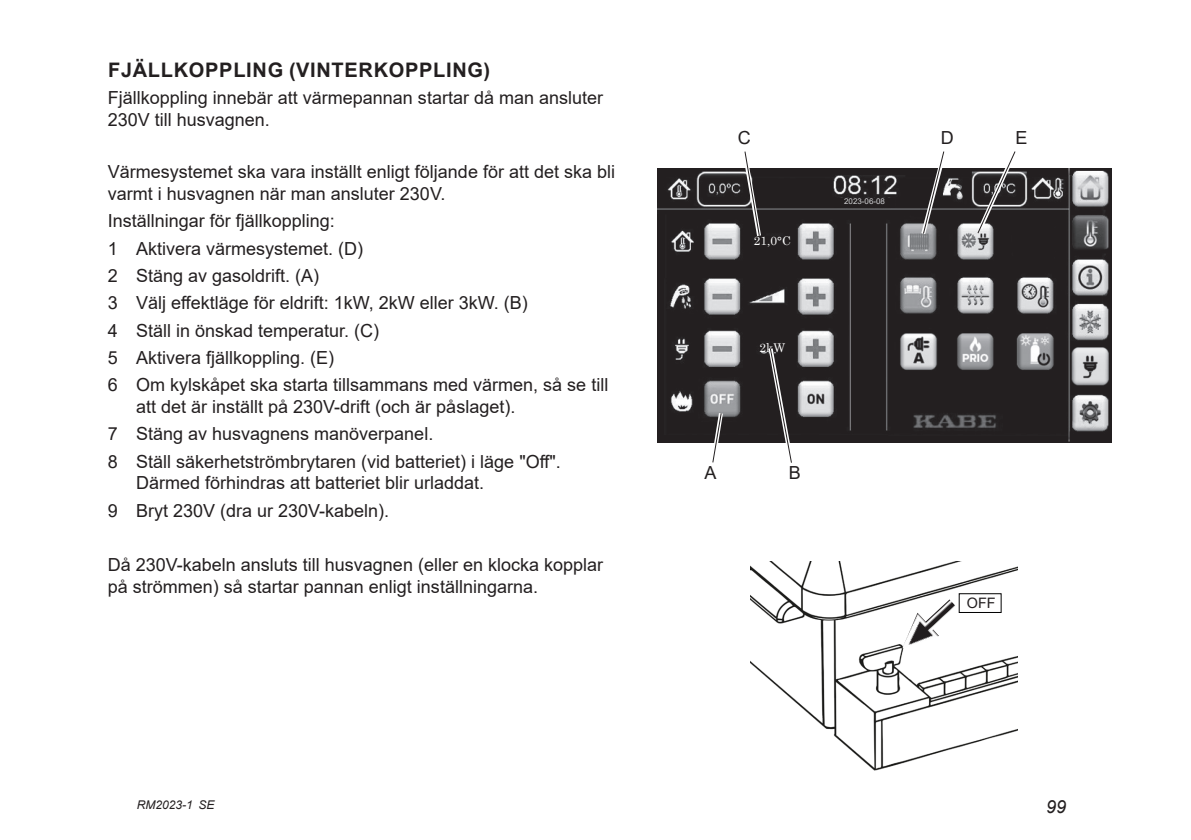
<style>
.page{position:relative;width:1191px;height:840px;background:#fff}
.page>*{position:absolute;margin:0;border:0;box-sizing:border-box;transform-origin:0 0}
.Rubriknivå_2{font:700 20px "Arial";letter-spacing:.035em;color:#231f20}
.Instruktion_Nr{font:18px/21.6px "Arial";color:#231f20}
.Brödtext{font:18px/21.6px "Arial";color:#231f20}
.t1{font:italic 18px "Arial";color:#231f20}
.Figur-text__i_illlus{font:14.4px "Arial";color:#231f20}
.t2{font:italic 12px "Arial";color:#231f20}
.Brödtext_m_specialin{font:12px "Century";color:#fff}
.SmartD-Datum{font:8px "Arial";color:#d1d2d4}
</style>
<div class="page">
<img style="left:658px;top:169px;width:453px;height:273px">
<div style="left:754px;top:236px;width:39px;height:21px;background:#231f20"></div>
<div style="left:759px;top:343px;width:26px;height:9px;background:#231f20"></div>
<img style="left:750px;top:561px;width:268px;height:210px">
<div style="left:959px;top:593px;width:42px;height:19px;background:#fff;border:1px solid #000"></div>
<img style="left:902px;top:599px;width:53px;height:49px">
<div style="left:1014px;top:221px;width:38px;height:40px;background:#231f20"></div>
<div style="left:1013px;top:220px;width:40px;height:42px;border:2px solid #231f20"></div>
<div style="left:834px;top:198px;width:61px;height:9px;background:#231f20"></div>
<img style="left:1071px;top:343px;width:38px;height:45px">
<svg style="left:918px;top:151px;width:30px;height:87px"></svg>
<svg style="left:975px;top:151px;width:42px;height:83px"></svg>
<svg style="left:740px;top:151px;width:23px;height:89px"></svg>
<svg style="left:709px;top:408px;width:16px;height:54px"></svg>
<svg style="left:766px;top:344px;width:28px;height:119px"></svg>
<p class="Rubriknivå_2" style="left:108px;top:56px;width:383px">FJÄLLKOPPLING (VINTERKOPPLING)</p>
<p class="Brödtext" style="left:108px;top:87px;width:497px">Fjällkoppling innebär att värmepannan startar då man ansluter<br>230V till husvagnen.</p>
<p class="Brödtext" style="left:108px;top:161px;width:509px">Värmesystemet ska vara inställt enligt följande för att det ska bli varmt i husvagnen när man ansluter 230V.</p>
<p class="Brödtext" style="left:108px;top:210px;width:229px">Inställningar för fjällkoppling:</p>
<p class="Instruktion_Nr" style="left:108px;top:237px;width:257px">1 Aktivera värmesystemet. (D)</p>
<p class="Instruktion_Nr" style="left:108px;top:264px;width:213px">2 Stäng av gasoldrift. (A)</p>
<p class="Instruktion_Nr" style="left:108px;top:292px;width:422px">3 Välj effektläge för eldrift: 1kW, 2kW eller 3kW. (B)</p>
<p class="Instruktion_Nr" style="left:108px;top:319px;width:273px">4 Ställ in önskad temperatur. (C)</p>
<p class="Instruktion_Nr" style="left:108px;top:346px;width:228px">5 Aktivera fjällkoppling. (E)</p>
<p class="Instruktion_Nr" style="left:136px;top:374px;width:474px;text-indent:-28px">6 Om kylskåpet ska starta tillsammans med värmen, så se till att det är inställt på 230V-drift (och är påslaget).</p>
<p class="Instruktion_Nr" style="left:108px;top:423px;width:327px">7 Stäng av husvagnens manöverpanel.</p>
<p class="Instruktion_Nr" style="left:136px;top:450px;width:426px;text-indent:-28px">8 Ställ säkerhetströmbrytaren (vid batteriet) i läge "Off".<br>Därmed förhindras att batteriet blir urladdat.</p>
<p class="Instruktion_Nr" style="left:108px;top:499px;width:283px">9 Bryt 230V (dra ur 230V-kabeln).</p>
<p class="Brödtext" style="left:108px;top:553px;width:497px">Då 230V-kabeln ansluts till husvagnen (eller en klocka kopplar på strömmen) så startar pannan enligt inställningarna.</p>
<p class="Brödtext" style="left:738px;top:126px;width:14px">C</p>
<p class="Brödtext" style="left:941px;top:126px;width:14px">D</p>
<p class="Brödtext" style="left:1015px;top:126px;width:14px">E</p>
<p class="Brödtext_m_specialin" style="left:754px;top:230px;width:38px">21,0°C</p>
<p class="Brödtext_m_specialin" style="left:759px;top:337px;width:27px">2kW</p>
<p class="SmartD-Datum" style="left:844px;top:196px;width:42px">2023-06-08</p>
<p class="Brödtext" style="left:704px;top:461px;width:14px">A</p>
<p class="Brödtext" style="left:789px;top:461px;width:14px">B</p>
<p class="Figur-text__i_illlus" style="left:966px;top:593px;width:30px">OFF</p>
<p class="t2" style="left:198px;top:796px;width:18px">SE</p>
<p class="t2" style="left:137px;top:796px;width:58px">RM2023-1</p>
<p class="t1" style="left:1046px;top:795px;width:22px">99</p>
</div>
